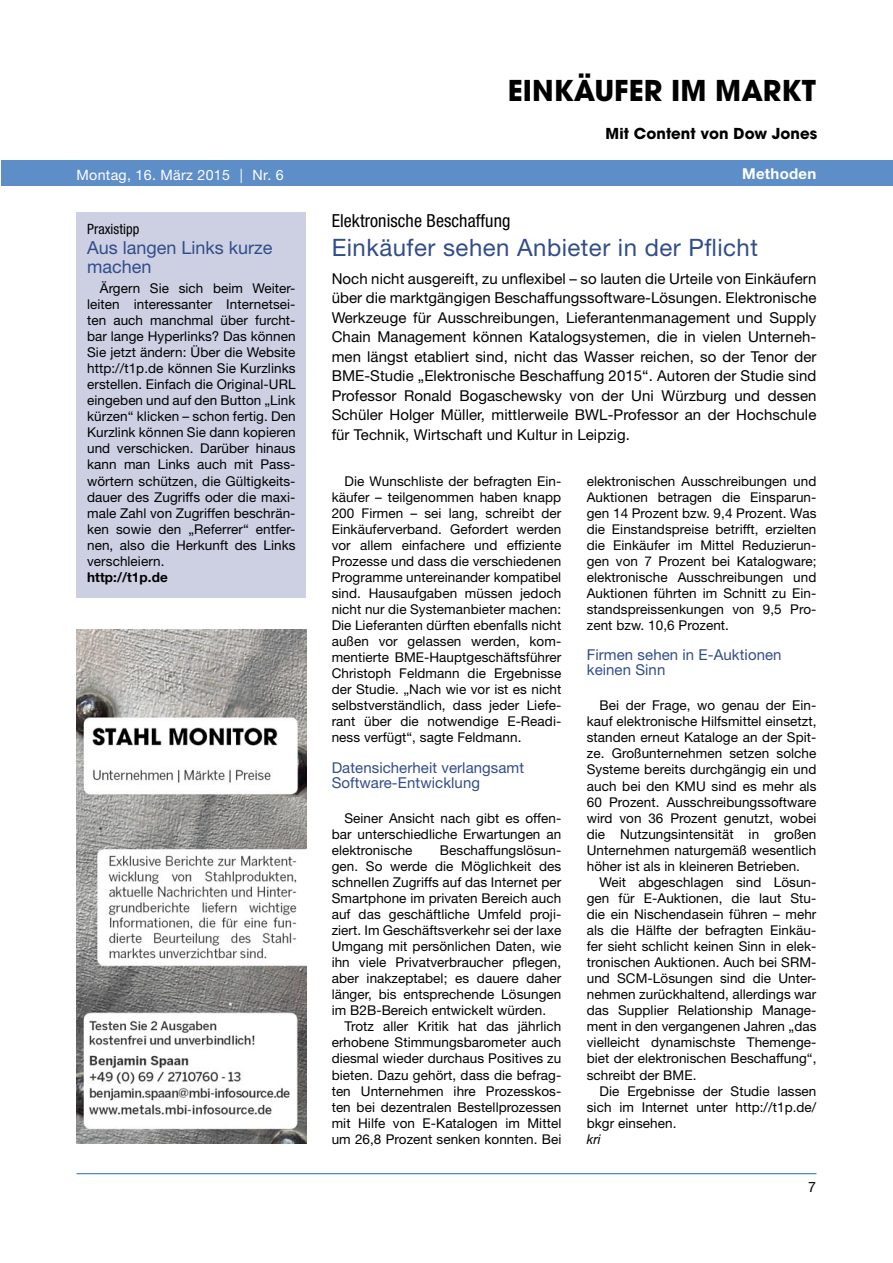
<style>
.page{position:relative;width:893px;height:1263px;background:#fff}
.page>*{position:absolute;margin:0;border:0;box-sizing:border-box;transform-origin:0 0}
.t1{font:700 28.5px "ITC Avant Garde Std";color:#000}
.t2{font:24px "Helvetica Neue LT";letter-spacing:.02em;color:#314d89}
.t3{font:18px/19.5px "Helvetica Neue LT";color:#314d89}
.t4{font:condensed 18px "Helvetica Neue LT";letter-spacing:.005em;color:#000}
.t5{font:15px/19.5px "Helvetica Neue LT";letter-spacing:.005em;color:#000;text-align:justify}
.t6{font:15px/15.3px "Helvetica Neue LT";letter-spacing:.005em;color:#314d89}
.t7{font:700 15px "ITC Avant Garde Std";letter-spacing:.005em;color:#000}
.t8{font:700 15px "Helvetica Neue LT";letter-spacing:.02em;color:#fff}
.t9{font:14.25px "Helvetica Neue LT";letter-spacing:.02em;color:#fff}
.t10{font:condensed 14.25px "Helvetica Neue LT";letter-spacing:.005em;color:#000}
.t11{font:14.25px "Helvetica Neue LT";color:#000}
.t12{font:13.5px/16px "Helvetica Neue LT";letter-spacing:.005em;color:#000;text-align:justify}
.t13{font:700 13.5px "Helvetica Neue LT";letter-spacing:.005em;color:#000}
.t14{font:italic 13.5px "Helvetica Neue LT";color:#000}
</style>
<div class="page">
<hr style="left:77px;top:1173px;width:739px;height:1px;background:#3a7bbe">
<div style="left:1px;top:160px;width:892px;height:26px;background:#5e8ec8"></div>
<div style="left:77px;top:213px;width:229px;height:385px;background:#cdd0e3"></div>
<img style="left:77px;top:630px;width:229px;height:514px">
<p class="t9" style="left:77px;top:167px;width:209px">Montag, 16. März 2015 | Nr. 6</p>
<p class="t10" style="left:87px;top:221px;width:54px">Praxistipp</p>
<h3 class="t3" style="left:87px;top:238px;width:187px">Aus langen Links kurze machen</h3>
<p class="t12" style="left:87px;top:280px;width:210px;text-indent:13px">Ärgern Sie sich beim Weiter&shy;leiten interessanter Internetsei&shy;ten auch manchmal über furcht&shy;bar lange Hyperlinks? Das können Sie jetzt ändern: Über die Website http://t1p.de können Sie Kurzlinks erstellen. Einfach die Original-URL eingeben und auf den Button „Link kürzen“ klicken – schon fertig. Den Kurzlink können Sie dann kopieren und verschicken. Darüber hinaus kann man Links auch mit Pass&shy;wörtern schützen, die Gültigkeits&shy;dauer des Zugriffs oder die maxi&shy;male Zahl von Zugriffen beschrän&shy;ken sowie den „Referrer“ entfer&shy;nen, also die Herkunft des Links verschleiern.</p>
<p class="t13" style="left:87px;top:569px;width:82px">http://t1p.de</p>
<h1 class="t1" style="left:508px;top:71px;width:310px">EINKÄUFER IM MARKT</h1>
<p class="t7" style="left:605px;top:123px;width:213px">Mit Content von Dow Jones</p>
<p class="t8" style="left:742px;top:164px;width:76px">Methoden</p>
<h3 class="t4" style="left:332px;top:210px;width:180px">Elektronische Beschaffung</h3>
<h2 class="t2" style="left:332px;top:233px;width:428px">Einkäufer sehen Anbieter in der P昀氀icht</h2>
<p class="t5" style="left:332px;top:268px;width:486px">Noch nicht ausgereift, zu un昀氀exibel – so lauten die Urteile von Einkäufern über die marktgängigen Beschaffungssoftware-Lösungen. Elektronische Werkzeuge für Ausschreibungen, Lieferantenmanagement und Supply Chain Management können Katalogsystemen, die in vielen Unterneh&shy;men längst etabliert sind, nicht das Wasser reichen, so der Tenor der BME-Studie „Elektronische Beschaffung 2015“. Autoren der Studie sind Professor Ronald Bogaschewsky von der Uni Würzburg und dessen Schüler Holger Müller, mittlerweile BWL-Professor an der Hochschule für Technik, Wirtschaft und Kultur in Leipzig.</p>
<p class="t12" style="left:332px;top:472px;width:231px;text-indent:13px">Die Wunschliste der befragten Ein&shy;käufer – teilgenommen haben knapp 200 Firmen – sei lang, schreibt der Einkäuferverband. Gefordert werden vor allem einfachere und ef昀椀ziente Prozesse und dass die verschiedenen Programme untereinander kompatibel sind. Hausaufgaben müssen jedoch nicht nur die Systemanbieter machen:<br>Die Lieferanten dürften ebenfalls nicht außen vor gelassen werden, kom&shy;mentierte BME-Hauptgeschäftsführer Christoph Feldmann die Ergebnisse der Studie. „Nach wie vor ist es nicht selbstverständlich, dass jeder Liefe&shy;rant über die notwendige E-Readi&shy;ness verfügt“, sagte Feldmann.</p>
<p class="t6" style="left:332px;top:759px;width:194px">Datensicherheit verlangsamt<br>Software-Entwicklung</p>
<p class="t12" style="left:332px;top:810px;width:231px;text-indent:13px">Seiner Ansicht nach gibt es offen&shy;bar unterschiedliche Erwartungen an elektronische</p>
<p class="t12" style="left:587px;top:472px;width:231px">elektronischen Ausschreibungen und Auktionen betragen die Einsparun&shy;gen 14 Prozent bzw. 9,4 Prozent. Was die Einstandspreise betrifft, erzielten die Einkäufer im Mittel Reduzierun&shy;gen von 7 Prozent bei Katalogware; elektronische Ausschreibungen und Auktionen führten im Schnitt zu Ein&shy;standspreissenkungen von 9,5 Pro&shy;zent bzw. 10,6 Prozent.</p>
<p class="t6" style="left:587px;top:647px;width:196px">Firmen sehen in E-Auktionen keinen Sinn</p>
<p class="t12" style="left:587px;top:697px;width:231px;text-indent:13px">Bei der Frage, wo genau der Ein&shy;kauf elektronische Hilfsmittel einsetzt, standen erneut Kataloge an der Spit&shy;ze. Großunternehmen setzen solche Systeme bereits durchgängig ein und auch bei den KMU sind es mehr als 60 Prozent. Ausschreibungssoftware wird von 36 Prozent genutzt, wobei die Nutzungsintensität in großen Unternehmen naturgemäß wesentlich höher ist als in kleineren Betrieben.</p>
<p class="t12" style="left:587px;top:874px;width:231px;text-indent:13px">Weit abgeschlagen sind Lösun&shy;gen für E-Auktionen, die laut Stu&shy;die ein Nischendasein führen – mehr als die Hälfte der befragten Einkäu&shy;fer sieht schlicht keinen Sinn in elek&shy;tronischen Auktionen. Auch bei SRM&shy;und SCM-Lösungen sind die Unter&shy;nehmen zurückhaltend, allerdings war das Supplier Relationship Manage&shy;ment in den vergangenen Jahren „das vielleicht dynamischste Themenge&shy;biet der elektronischen Beschaffung“, schreibt der BME.</p>
<p class="t12" style="left:587px;top:1082px;width:231px;text-indent:13px">Die Ergebnisse der Studie lassen sich im Internet unter http://t1p.de/ bkgr einsehen.</p>
<p class="t14" style="left:587px;top:1131px;width:16px">kri</p>
<p class="t12" style="left:332px;top:842px;width:231px;text-indent:108px">Beschaffungslösun&shy;gen. So werde die Möglichkeit des schnellen Zugriffs auf das Internet per Smartphone im privaten Bereich auch auf das geschäftliche Umfeld proji&shy;ziert. Im Geschäftsverkehr sei der laxe Umgang mit persönlichen Daten, wie ihn viele Privatverbraucher p昀氀egen, aber inakzeptabel; es dauere daher länger, bis entsprechende Lösungen im B2B-Bereich entwickelt würden.</p>
<p class="t12" style="left:332px;top:1018px;width:231px;text-indent:13px">Trotz aller Kritik hat das jährlich erhobene Stimmungsbarometer auch diesmal wieder durchaus Positives zu bieten. Dazu gehört, dass die befrag&shy;ten Unternehmen ihre Prozesskos&shy;ten bei dezentralen Bestellprozessen mit Hilfe von E-Katalogen im Mittel um 26,8 Prozent senken konnten. Bei</p>
<p class="t11" style="left:808px;top:1178px;width:9px">7</p>
</div>
